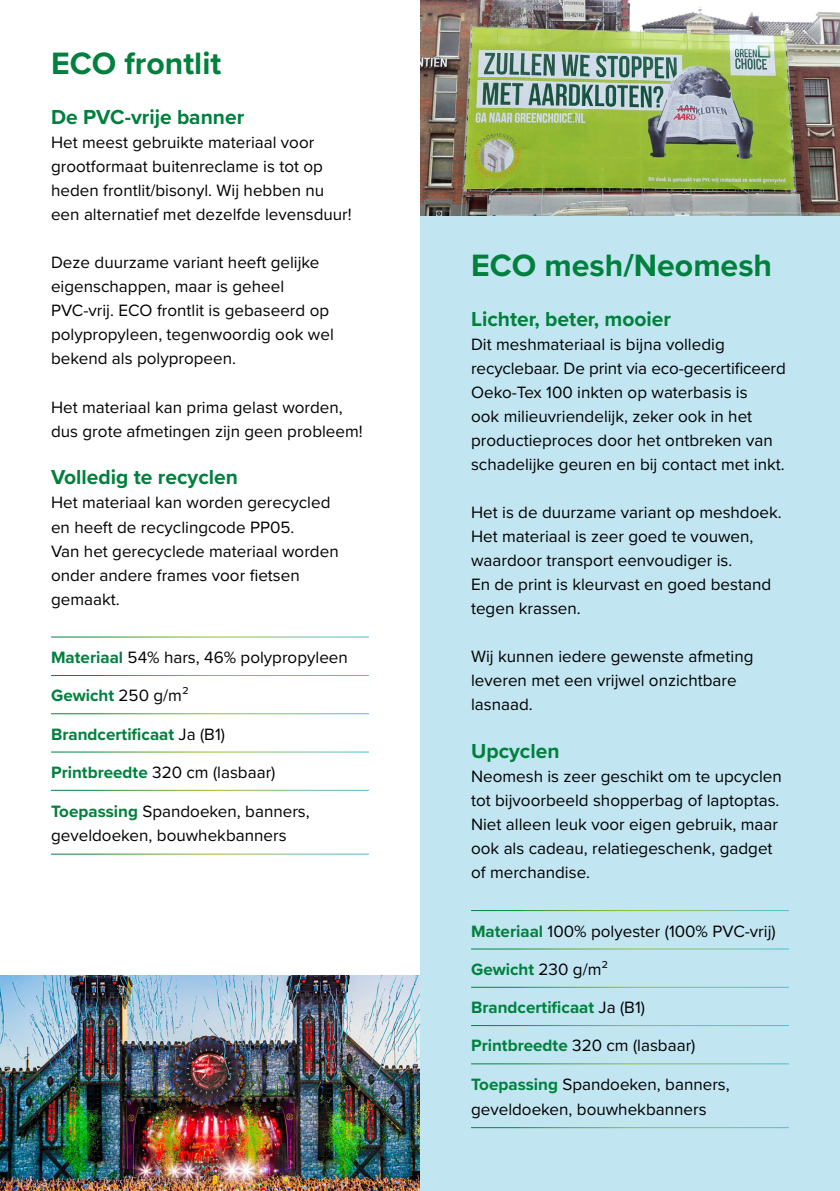
<style>
.page{position:relative;width:840px;height:1191px;background:#fff}
.page>*{position:absolute;margin:0;border:0;box-sizing:border-box;transform-origin:0 0}
.t1{font:700 32px "Proxima Nova";color:#00803d}
.t2{font:700 21px "Proxima Nova";color:#00803d}
.t3{font:17px/24px "Proxima Nova";color:#000}
.t4{font:700 17px "Proxima Nova";color:#00803d}
.s1{font-weight:700;color:#00803d}
.s2{font-weight:400;color:#000}
</style>
<div class="page">
<div style="left:420px;top:0;width:419px;height:1191px;background:#c2e5f2"></div>
<img style="left:0;top:975px;width:420px;height:216px">
<img style="left:420px;top:0;width:419px;height:215px">
<hr style="left:471px;top:910px;width:317px;height:1px;background:#fff">
<hr style="left:471px;top:948px;width:317px;height:1px;background:#fff">
<hr style="left:471px;top:986px;width:317px;height:1px;background:#fff">
<hr style="left:471px;top:1025px;width:317px;height:1px;background:#fff">
<hr style="left:471px;top:1063px;width:317px;height:1px;background:#fff">
<hr style="left:471px;top:1127px;width:317px;height:1px;background:#fff">
<h1 class="t1" style="left:51px;top:40px;width:172px">ECO frontlit</h1>
<p class="t2" style="left:51px;top:102px;width:194px">De PVC-vrije banner</p>
<p class="t3" style="left:51px;top:130px;width:302px">Het meest gebruikte materiaal voor grootformaat buitenreclame is tot op heden frontlit/bisonyl. Wij hebben nu een alternatief met dezelfde levensduur!</p>
<p class="t3" style="left:51px;top:250px;width:284px">Deze duurzame variant heeft gelijke eigenschappen, maar is geheel PVC-vrij. ECO frontlit is gebaseerd op polypropyleen, tegenwoordig ook wel bekend als polypropeen.</p>
<p class="t3" style="left:51px;top:394px;width:313px">Het materiaal kan prima gelast worden, dus grote afmetingen zijn geen probleem!</p>
<p class="t2" style="left:51px;top:462px;width:188px">Volledig te recyclen</p>
<p class="t3" style="left:51px;top:490px;width:289px">Het materiaal kan worden gerecycled en heeft de recyclingcode PP05.<br>Van het gerecyclede materiaal worden onder andere frames voor fietsen gemaakt.</p>
<p class="t3" style="left:51px;top:644px;width:298px"><span class="s1">Materiaal</span> 54% hars, 46% polypropyleen</p>
<p class="t4" style="left:51px;top:683px;width:139px">Gewicht <span class="s2">250 g/m²</span></p>
<p class="t4" style="left:51px;top:721px;width:175px">Brandcertificaat <span class="s2">Ja (B1)</span></p>
<p class="t3" style="left:51px;top:759px;width:226px"><span class="s1">Printbreedte</span> 320 cm (lasbaar)</p>
<p class="t3" style="left:51px;top:798px;width:260px"><span class="s1">Toepassing</span> Spandoeken, banners, geveldoeken, bouwhekbanners</p>
<h1 class="t1" style="left:471px;top:241px;width:302px">ECO mesh/Neomesh</h1>
<p class="t2" style="left:471px;top:303px;width:201px">Lichter, beter, mooier</p>
<p class="t3" style="left:471px;top:331px;width:316px">Dit meshmateriaal is bijna volledig recyclebaar. De print via eco-gecertificeerd Oeko-Tex 100 inkten op waterbasis is<br>ook milieuvriendelijk, zeker ook in het productieproces door het ontbreken van schadelijke geuren en bij contact met inkt.</p>
<p class="t3" style="left:471px;top:499px;width:312px">Het is de duurzame variant op meshdoek.<br>Het materiaal is zeer goed te vouwen, waardoor transport eenvoudiger is.<br>En de print is kleurvast en goed bestand tegen krassen.</p>
<p class="t3" style="left:471px;top:643px;width:284px">Wij kunnen iedere gewenste afmeting leveren met een vrijwel onzichtbare lasnaad.</p>
<p class="t2" style="left:471px;top:735px;width:90px">Upcyclen</p>
<p class="t3" style="left:471px;top:763px;width:312px">Neomesh is zeer geschikt om te upcyclen tot bijvoorbeeld shopperbag of laptoptas.<br>Niet alleen leuk voor eigen gebruik, maar ook als cadeau, relatiegeschenk, gadget of merchandise.</p>
<p class="t3" style="left:471px;top:918px;width:306px"><span class="s1">Materiaal</span> 100% polyester (100% PVC-vrij)</p>
<p class="t4" style="left:471px;top:956px;width:138px">Gewicht <span class="s2">230 g/m²</span></p>
<p class="t4" style="left:471px;top:994px;width:175px">Brandcertificaat <span class="s2">Ja (B1)</span></p>
<p class="t3" style="left:471px;top:1033px;width:226px"><span class="s1">Printbreedte</span> 320 cm (lasbaar)</p>
<p class="t3" style="left:471px;top:1072px;width:260px"><span class="s1">Toepassing</span> Spandoeken, banners, geveldoeken, bouwhekbanners</p>
</div>
